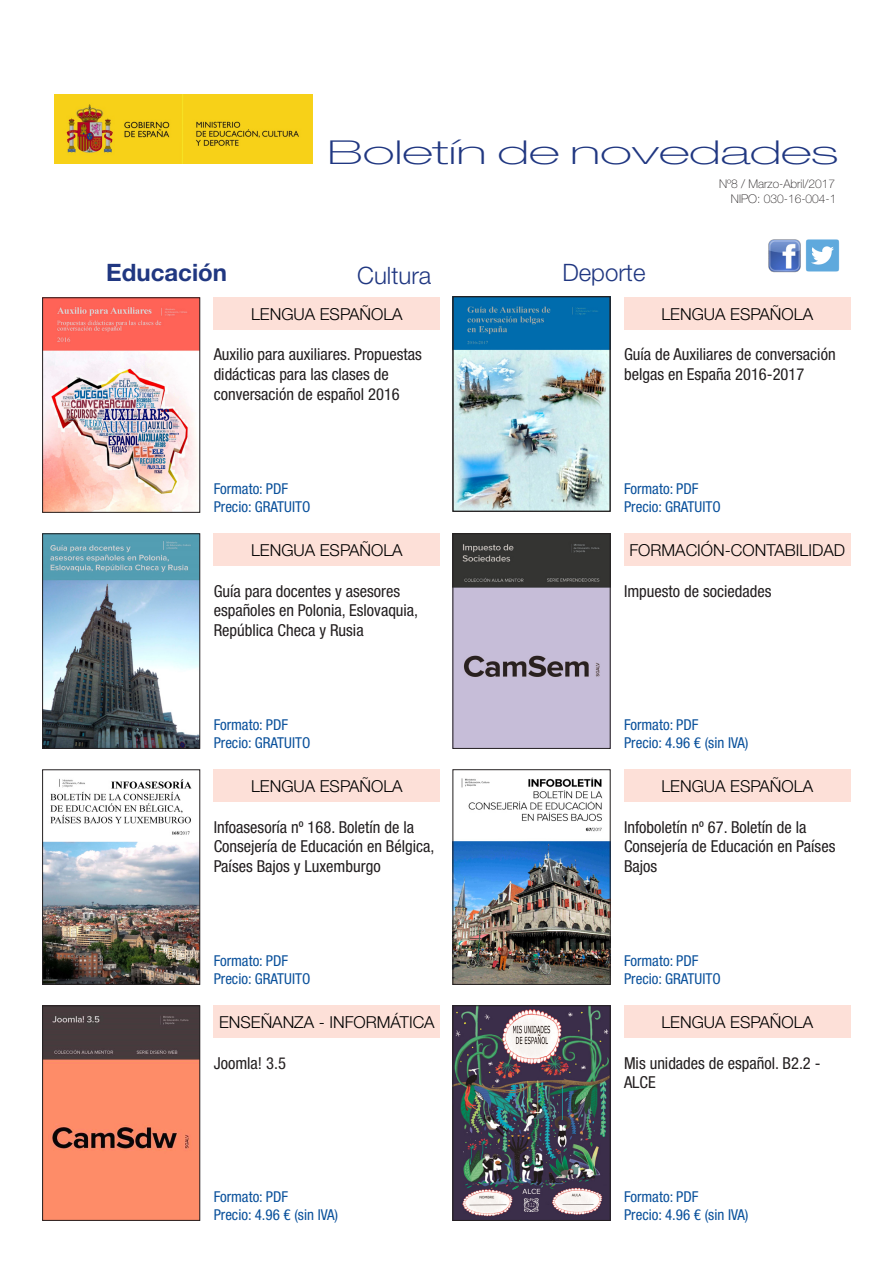
<style>
.page{position:relative;width:893px;height:1263px;background:#fff}
.page>*{position:absolute;margin:0;border:0;box-sizing:border-box;transform-origin:0 0}
.t1{font:100 expanded 33px "Helvetica Neue LT Pro";color:#203781;scale:1.5 1}
.t2{font:300 24px "Helvetica Neue LT Pro";color:#203781}
.t3{font:700 24px "Helvetica Neue LT Pro";color:#203781}
.TÍTULO{font:condensed 16.5px/19.8px "Helvetica Neue LT Pro";color:#231f20}
.CUADRITO{font:300 16.5px "Helvetica Neue LT Pro";color:#000}
.PRECIO{font:condensed 15px "Helvetica Neue LT Pro";color:#09509b}
.t4{font:100 12px "Helvetica Neue LT Pro";color:#231f20}
</style>
<div class="page">
<img style="left:54px;top:95px;width:258px;height:69px">
<img style="left:806px;top:239px;width:34px;height:33px">
<img style="left:768px;top:239px;width:33px;height:34px">
<img style="left:455px;top:536px;width:153px;height:210px">
<div style="left:453px;top:534px;width:157px;height:214px;border:1px solid #231f20"></div>
<img style="left:455px;top:777px;width:153px;height:205px">
<img style="left:455px;top:1008px;width:153px;height:210px">
<div style="left:453px;top:1006px;width:157px;height:214px;border:1px solid #231f20"></div>
<div style="left:214px;top:298px;width:226px;height:32px;background:#fde0d8"></div>
<div style="left:214px;top:534px;width:226px;height:32px;background:#fde0d8"></div>
<div style="left:214px;top:770px;width:226px;height:32px;background:#fde0d8"></div>
<div style="left:214px;top:1006px;width:226px;height:32px;background:#fde0d8"></div>
<img style="left:45px;top:300px;width:153px;height:210px">
<img style="left:45px;top:536px;width:153px;height:210px">
<div style="left:43px;top:534px;width:157px;height:214px;border:1px solid #231f20"></div>
<img style="left:45px;top:779px;width:153px;height:203px">
<div style="left:43px;top:770px;width:157px;height:214px;border:1px solid #231f20"></div>
<img style="left:45px;top:1008px;width:153px;height:210px">
<div style="left:43px;top:1006px;width:157px;height:214px;border:1px solid #231f20"></div>
<div style="left:624px;top:298px;width:226px;height:32px;background:#fde0d8"></div>
<div style="left:624px;top:534px;width:226px;height:32px;background:#fde0d8"></div>
<div style="left:624px;top:770px;width:226px;height:32px;background:#fde0d8"></div>
<div style="left:624px;top:1006px;width:226px;height:32px;background:#fde0d8"></div>
<img style="left:455px;top:299px;width:153px;height:210px">
<p class="t1" style="left:327px;top:133px;width:342px">Boletín de novedades</p>
<p class="t4" style="left:719px;top:177px;width:118px">Nº8 / Marzo-Abril/2017</p>
<p class="t4" style="left:731px;top:192px;width:107px">NIPO: 030-16-004-1</p>
<p class="t3" style="left:106px;top:257px;width:122px">Educación</p>
<p class="t2" style="left:357px;top:260px;width:76px">Cultura</p>
<p class="t2" style="left:562px;top:258px;width:85px">Deporte</p>
<p class="CUADRITO" style="left:251px;top:304px;width:153px">LENGUA ESPAÑOLA</p>
<p class="CUADRITO" style="left:661px;top:304px;width:153px">LENGUA ESPAÑOLA</p>
<p class="TÍTULO" style="left:214px;top:345px;width:210px">Auxilio para auxiliares. Propuestas didácticas para las clases de conversación de español 2016</p>
<p class="TÍTULO" style="left:624px;top:345px;width:213px">Guía de Auxiliares de conversación belgas en España 2016-2017</p>
<p class="PRECIO" style="left:214px;top:480px;width:76px">Formato: PDF</p>
<p class="PRECIO" style="left:214px;top:498px;width:98px">Precio: GRATUITO</p>
<p class="PRECIO" style="left:624px;top:480px;width:76px">Formato: PDF</p>
<p class="PRECIO" style="left:624px;top:498px;width:98px">Precio: GRATUITO</p>
<p class="CUADRITO" style="left:251px;top:540px;width:153px">LENGUA ESPAÑOLA</p>
<p class="CUADRITO" style="left:629px;top:540px;width:217px">FORMACIÓN-CONTABILIDAD</p>
<p class="TÍTULO" style="left:214px;top:581px;width:206px">Guía para docentes y asesores españoles en Polonia, Eslovaquia,<br>República Checa y Rusia</p>
<p class="TÍTULO" style="left:624px;top:581px;width:149px">Impuesto de sociedades</p>
<p class="PRECIO" style="left:214px;top:716px;width:76px">Formato: PDF</p>
<p class="PRECIO" style="left:214px;top:734px;width:98px">Precio: GRATUITO</p>
<p class="PRECIO" style="left:624px;top:716px;width:76px">Formato: PDF</p>
<p class="PRECIO" style="left:624px;top:734px;width:126px">Precio: 4.96 € (sin IVA)</p>
<p class="CUADRITO" style="left:251px;top:776px;width:153px">LENGUA ESPAÑOLA</p>
<p class="CUADRITO" style="left:661px;top:776px;width:153px">LENGUA ESPAÑOLA</p>
<p class="TÍTULO" style="left:214px;top:817px;width:222px">Infoasesoría nº 168. Boletín de la<br>Consejería de Educación en Bélgica,<br>Países Bajos y Luxemburgo</p>
<p class="TÍTULO" style="left:624px;top:817px;width:213px">Infoboletín nº 67. Boletín de la<br>Consejería de Educación en Países<br>Bajos</p>
<p class="PRECIO" style="left:214px;top:952px;width:76px">Formato: PDF</p>
<p class="PRECIO" style="left:214px;top:970px;width:98px">Precio: GRATUITO</p>
<p class="PRECIO" style="left:624px;top:952px;width:76px">Formato: PDF</p>
<p class="PRECIO" style="left:624px;top:970px;width:98px">Precio: GRATUITO</p>
<p class="CUADRITO" style="left:219px;top:1012px;width:217px">ENSEÑANZA - INFORMÁTICA</p>
<p class="CUADRITO" style="left:661px;top:1012px;width:153px">LENGUA ESPAÑOLA</p>
<p class="TÍTULO" style="left:214px;top:1053px;width:74px">Joomla! 3.5</p>
<p class="TÍTULO" style="left:624px;top:1053px;width:198px">Mis unidades de español. B2.2 -<br>ALCE</p>
<p class="PRECIO" style="left:214px;top:1188px;width:76px">Formato: PDF</p>
<p class="PRECIO" style="left:214px;top:1206px;width:126px">Precio: 4.96 € (sin IVA)</p>
<p class="PRECIO" style="left:624px;top:1188px;width:76px">Formato: PDF</p>
<p class="PRECIO" style="left:624px;top:1206px;width:126px">Precio: 4.96 € (sin IVA)</p>
</div>
